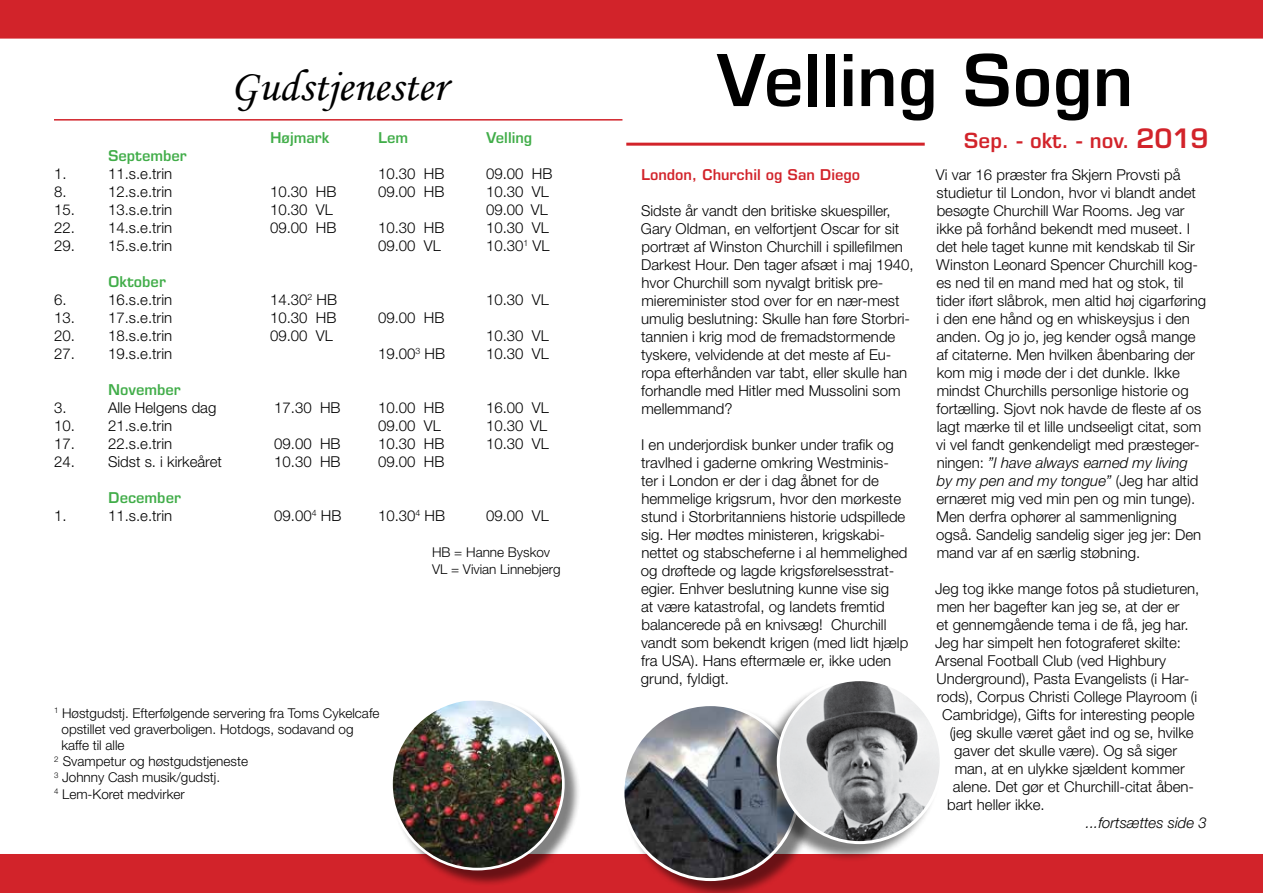
<style>
.page{position:relative;width:1263px;height:893px;background:#fff}
.page>*{position:absolute;margin:0;border:0;box-sizing:border-box;transform-origin:0 0}
.t1{font:600 72px "Eurostile LT Std";color:#000}
.t2{font:45px "Monotype Corsiva";color:#000}
.t3{font:600 21px "Eurostile LT Std";color:#d2232a}
.t4{font:300 15px/18px "Helvetica Neue LT Std";color:#000}
.t5{font:600 15px "Eurostile LT Std";color:#41ad49}
.t6{font:600 15px "Eurostile LT Std";color:#d2232a}
.t7{font:italic 300 15px "Helvetica Neue LT Std";color:#000}
.t8{font:300 13.5px/16.2px "Helvetica Neue LT Std";color:#000}
.s1{font-size:27px}
.s2{font-style:italic}
</style>
<div class="page">
<hr style="left:54px;top:119px;width:568px;height:2px;background:#d2232a">
<div style="left:0;top:854px;width:1263px;height:39px;background:#d2232a"></div>
<hr style="left:626px;top:143px;width:299px;height:3px;background:#d2232a">
<div style="left:0;top:0;width:1263px;height:39px;background:#d2232a"></div>
<div style="left:624px;top:705px;width:193px;height:188px;background:#000;opacity:.5"></div>
<img style="left:623px;top:705px;width:175px;height:174px;border-radius:87px">
<div style="left:759px;top:680px;width:182px;height:182px;background:#000;opacity:.5"></div>
<img style="left:778px;top:680px;width:163px;height:163px;border-radius:81px">
<div style="left:777px;top:678px;width:166px;height:166px;border:3px solid #fff;border-radius:50%"></div>
<div style="left:392px;top:699px;width:189px;height:188px;background:#000;opacity:.5"></div>
<img style="left:391px;top:701px;width:172px;height:168px">
<h2 class="t2" style="left:230px;top:59px;width:217px">Gudstjenester</h2>
<p class="t5" style="left:108px;top:147px;width:80px">September</p>
<p class="t5" style="left:270px;top:129px;width:61px">Højmark</p>
<p class="t5" style="left:378px;top:129px;width:31px">Lem</p>
<p class="t5" style="left:486px;top:129px;width:48px">Velling</p>
<p class="t4" style="left:54px;top:165px;width:14px">1.</p>
<p class="t4" style="left:108px;top:165px;width:66px">11.s.e.trin</p>
<p class="t4" style="left:378px;top:165px;width:68px">10.30 HB</p>
<p class="t4" style="left:486px;top:165px;width:68px">09.00 HB</p>
<p class="t4" style="left:54px;top:183px;width:14px">8.</p>
<p class="t4" style="left:108px;top:183px;width:66px">12.s.e.trin</p>
<p class="t4" style="left:270px;top:183px;width:68px">10.30 HB</p>
<p class="t4" style="left:378px;top:183px;width:68px">09.00 HB</p>
<p class="t4" style="left:486px;top:183px;width:64px">10.30 VL</p>
<p class="t4" style="left:54px;top:201px;width:120px">15. 13.s.e.trin</p>
<p class="t4" style="left:270px;top:201px;width:64px">10.30 VL</p>
<p class="t4" style="left:486px;top:201px;width:63px">09.00 VL</p>
<p class="t4" style="left:54px;top:219px;width:120px">22. 14.s.e.trin</p>
<p class="t4" style="left:270px;top:219px;width:68px">09.00 HB</p>
<p class="t4" style="left:378px;top:219px;width:68px">10.30 HB</p>
<p class="t4" style="left:486px;top:219px;width:64px">10.30 VL</p>
<p class="t4" style="left:54px;top:237px;width:120px">29. 15.s.e.trin</p>
<p class="t4" style="left:378px;top:237px;width:64px">09.00 VL</p>
<p class="t4" style="left:486px;top:237px;width:65px">10.30<sup>1</sup> VL</p>
<p class="t5" style="left:108px;top:273px;width:60px">Oktober</p>
<p class="t4" style="left:54px;top:291px;width:14px">6.</p>
<p class="t4" style="left:108px;top:291px;width:66px">16.s.e.trin</p>
<p class="t4" style="left:270px;top:291px;width:69px">14.30<sup>2</sup> HB</p>
<p class="t4" style="left:486px;top:291px;width:64px">10.30 VL</p>
<p class="t4" style="left:54px;top:309px;width:120px">13. 17.s.e.trin</p>
<p class="t4" style="left:270px;top:309px;width:68px">10.30 HB</p>
<p class="t4" style="left:378px;top:309px;width:68px">09.00 HB</p>
<p class="t4" style="left:54px;top:327px;width:120px">20. 18.s.e.trin</p>
<p class="t4" style="left:270px;top:327px;width:64px">09.00 VL</p>
<p class="t4" style="left:486px;top:327px;width:64px">10.30 VL</p>
<p class="t4" style="left:54px;top:345px;width:120px">27. 19.s.e.trin</p>
<p class="t4" style="left:378px;top:345px;width:69px">19.00<sup>3</sup> HB</p>
<p class="t4" style="left:486px;top:345px;width:64px">10.30 VL</p>
<p class="t5" style="left:108px;top:381px;width:74px">November</p>
<p class="t4" style="left:54px;top:399px;width:14px">3.</p>
<p class="t4" style="left:108px;top:399px;width:110px">Alle Helgens dag</p>
<p class="t4" style="left:274px;top:399px;width:68px">17.30 HB</p>
<p class="t4" style="left:378px;top:399px;width:68px">10.00 HB</p>
<p class="t4" style="left:486px;top:399px;width:64px">16.00 VL</p>
<p class="t4" style="left:54px;top:417px;width:120px">10. 21.s.e.trin</p>
<p class="t4" style="left:378px;top:417px;width:64px">09.00 VL</p>
<p class="t4" style="left:486px;top:417px;width:63px">10.30 VL</p>
<p class="t4" style="left:54px;top:435px;width:120px">17. 22.s.e.trin</p>
<p class="t4" style="left:274px;top:435px;width:68px">09.00 HB</p>
<p class="t4" style="left:378px;top:435px;width:68px">10.30 HB</p>
<p class="t4" style="left:486px;top:435px;width:64px">10.30 VL</p>
<p class="t4" style="left:54px;top:453px;width:169px">24. Sidst s. i kirkeåret</p>
<p class="t4" style="left:274px;top:453px;width:68px">10.30 HB</p>
<p class="t4" style="left:378px;top:453px;width:68px">09.00 HB</p>
<p class="t5" style="left:108px;top:489px;width:75px">December</p>
<p class="t4" style="left:54px;top:507px;width:14px">1.</p>
<p class="t4" style="left:108px;top:507px;width:66px">11.s.e.trin</p>
<p class="t4" style="left:274px;top:507px;width:69px">09.00<sup>4</sup> HB</p>
<p class="t4" style="left:378px;top:507px;width:69px">10.30<sup>4</sup> HB</p>
<p class="t4" style="left:486px;top:507px;width:64px">09.00 VL</p>
<p class="t8" style="left:432px;top:544px;width:130px">HB = Hanne Byskov<br>VL = Vivian Linnebjerg</p>
<p class="t8" style="left:54px;top:704px;width:327px"><sup>1</sup> Høstgudstj. Efterfølgende servering fra Toms Cykelcafe</p>
<p class="t8" style="left:62px;top:721px;width:294px">opstillet ved graverboligen. Hotdogs, sodavand og</p>
<p class="t8" style="left:62px;top:737px;width:65px">kaffe til alle</p>
<p class="t8" style="left:54px;top:753px;width:196px"><sup>2</sup> Svampetur og høstgudstjeneste</p>
<p class="t8" style="left:54px;top:769px;width:168px"><sup>3</sup> Johnny Cash musik/gudstj.</p>
<p class="t8" style="left:54px;top:785px;width:132px"><sup>4</sup> Lem-Koret medvirker</p>
<h1 class="t1" style="left:716px;top:37px;width:419px">Velling Sogn</h1>
<h3 class="t3" style="left:964px;top:127px;width:246px">Sep. - okt. - nov. <span class="s1">2019</span></h3>
<p class="t6" style="left:641px;top:166px;width:221px">London, Churchil og San Diego</p>
<p class="t4" style="left:641px;top:201px;width:274px">Sidste år vandt den britiske skuespiller, Gary Oldman, en velfortjent Oscar for sit portræt af Winston Churchill i spillefilmen Darkest Hour. Den tager afsæt i maj 1940, hvor Churchill som nyvalgt britisk pre&shy;miereminister stod over for en nær-mest umulig beslutning: Skulle han føre Storbri&shy;tannien i krig mod de fremadstormende tyskere, velvidende at det meste af Eu&shy;ropa efterhånden var tabt, eller skulle han forhandle med Hitler med Mussolini som mellemmand?</p>
<p class="t4" style="left:641px;top:435px;width:269px">I en underjordisk bunker under trafik og travlhed i gaderne omkring Westminis&shy;ter i London er der i dag åbnet for de hemmelige krigsrum, hvor den mørkeste stund i Storbritanniens historie udspillede sig. Her mødtes ministeren, krigskabi&shy;nettet og stabscheferne i al hemmelighed og drøftede og lagde krigsførelsesstrat&shy;egier. Enhver beslutning kunne vise sig<br>at være katastrofal, og landets fremtid balancerede på en knivsæg! Churchill vandt som bekendt krigen (med lidt hjælp fra USA). Hans eftermæle er, ikke uden grund, fyldigt.</p>
<p class="t4" style="left:936px;top:165px;width:272px">Vi var 16 præster fra Skjern Provsti på studietur til London, hvor vi blandt andet besøgte Churchill War Rooms. Jeg var ikke på forhånd bekendt med museet. I det hele taget kunne mit kendskab til Sir Winston Leonard Spencer Churchill kog&shy;es ned til en mand med hat og stok, til tider iført slåbrok, men altid høj cigarføring i den ene hånd og en whiskeysjus i den anden. Og jo jo, jeg kender også mange af citaterne. Men hvilken åbenbaring der kom mig i møde der i det dunkle. Ikke mindst Churchills personlige historie og fortælling. Sjovt nok havde de fleste af os lagt mærke til et lille undseeligt citat, som vi vel fandt genkendeligt med præsteger&shy;ningen: <span class="s2">”I have always earned my living by my pen and my tongue”</span> (Jeg har altid ernæret mig ved min pen og min tunge).<br>Men derfra ophører al sammenligning også. Sandelig sandelig siger jeg jer: Den mand var af en særlig støbning.</p>
<p class="t4" style="left:935px;top:579px;width:266px">Jeg tog ikke mange fotos på studieturen,</p>
<p class="t4" style="left:937px;top:597px;width:244px">men her bagefter kan jeg se, at der er</p>
<p class="t4" style="left:936px;top:615px;width:254px">et gennemgående tema i de få, jeg har.</p>
<p class="t4" style="left:935px;top:633px;width:247px">Jeg har simpelt hen fotograferet skilte:</p>
<p class="t4" style="left:935px;top:651px;width:232px">Arsenal Football Club (ved Highbury</p>
<p class="t4" style="left:936px;top:669px;width:254px">Underground), Pasta Evangelists (i Har-</p>
<p class="t4" style="left:937px;top:687px;width:262px">rods), Corpus Christi College Playroom (i</p>
<p class="t4" style="left:942px;top:705px;width:254px">Cambridge), Gifts for interesting people</p>
<p class="t4" style="left:950px;top:723px;width:245px">(jeg skulle været gået ind og se, hvilke</p>
<p class="t4" style="left:954px;top:741px;width:224px">gaver det skulle være). Og så siger</p>
<p class="t4" style="left:955px;top:759px;width:232px">man, at en ulykke sjældent kommer</p>
<p class="t4" style="left:953px;top:777px;width:243px">alene. Det gør et Churchill-citat åben-</p>
<p class="t4" style="left:947px;top:795px;width:99px">bart heller ikke.</p>
<p class="t7" style="left:1086px;top:814px;width:122px">...fortsættes side 3</p>
</div>
